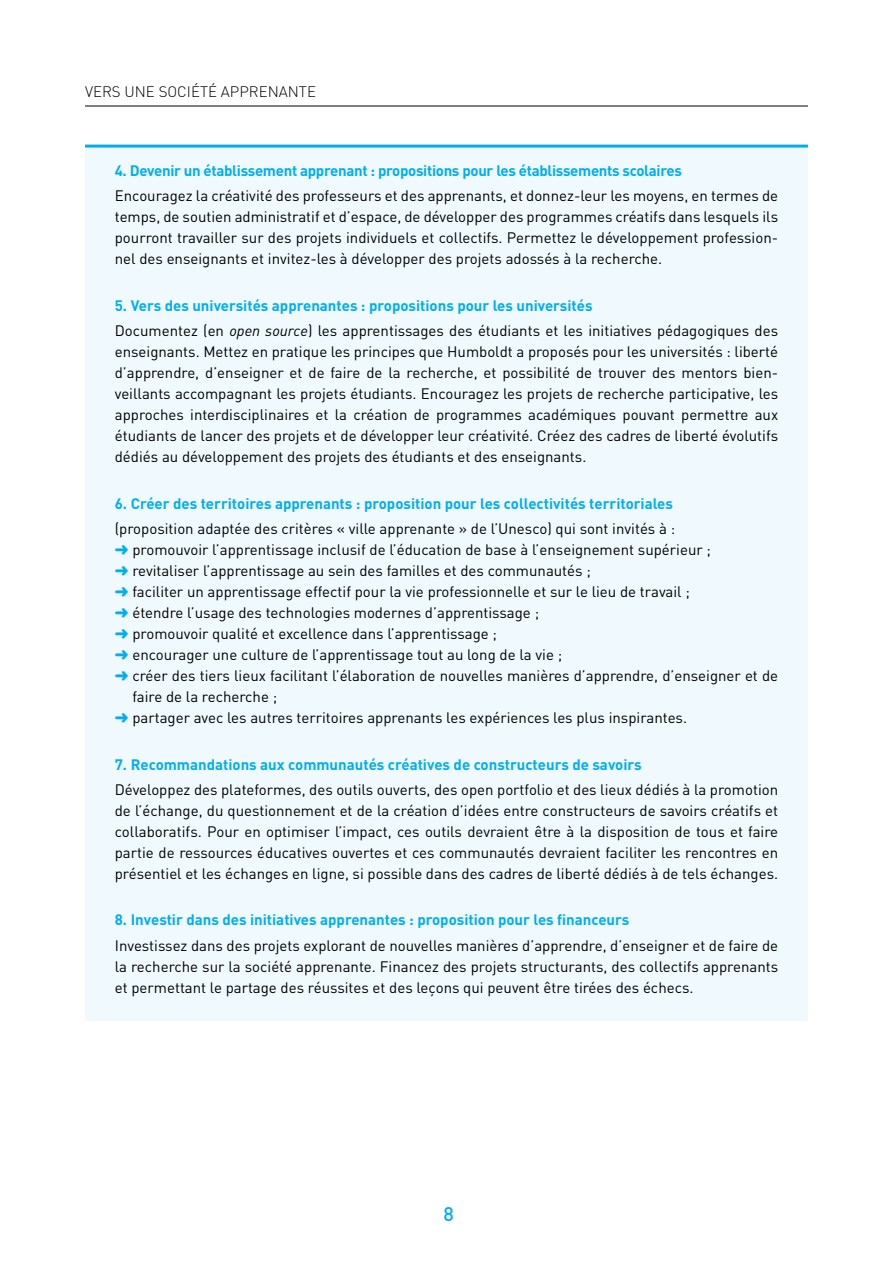
<style>
.page{position:relative;width:893px;height:1263px;background:#fff}
.page>*{position:absolute;margin:0;border:0;box-sizing:border-box;transform-origin:0 0}
.t1{font:500 19.5px "DIN";color:#00aeef}
.t2{font:15px/21px "DIN";color:#000;text-align:justify}
.t3{font:700 15px "DIN";color:#00aeef}
.t4{font:700 15px "DIN";letter-spacing:-.02em;color:#00aeef}
.t5{font:300 15px "DIN";color:#000}
.s1{font-weight:700;color:#00aeef}
.s2{font-style:italic}
.s3{color:#00aeef}
</style>
<div class="page">
<hr style="left:85px;top:106px;width:723px;height:1px;background:#000">
<div style="left:85px;top:146px;width:723px;height:874px;background:#eff9fe"></div>
<hr style="left:85px;top:145px;width:723px;height:3px;background:#00aeef">
<p class="t5" style="left:85px;top:82px;width:232px">VERS UNE SOCIÉTÉ APPRENANTE</p>
<p class="t4" style="left:115px;top:161px;width:569px">4. Devenir un établissement apprenant : propositions pour les établissements scolaires</p>
<p class="t2" style="left:115px;top:185px;width:665px">Encouragez la créativité des professeurs et des apprenants, et donnez-leur les moyens, en termes de temps, de soutien administratif et d’espace, de développer des programmes créatifs dans lesquels ils pourront travailler sur des projets individuels et collectifs. Permettez le développement profession&shy;nel des enseignants et invitez-les à développer des projets adossés à la recherche.</p>
<p class="t2" style="left:115px;top:293px;width:665px;line-height:25.2px"><span class="s1">5. Vers des universités apprenantes : propositions pour les universités<br></span>Documentez (en <span class="s2">open source</span>) les apprentissages des étudiants et les initiatives pédagogiques des</p>
<p class="t2" style="left:115px;top:341px;width:665px">enseignants. Mettez en pratique les principes que Humboldt a proposés pour les universités : liberté d’apprendre, d’enseigner et de faire de la recherche, et possibilité de trouver des mentors bien&shy;veillants accompagnant les projets étudiants. Encouragez les projets de recherche participative, les approches interdisciplinaires et la création de programmes académiques pouvant permettre aux étudiants de lancer des projets et de développer leur créativité. Créez des cadres de liberté évolutifs dédiés au développement des projets des étudiants et des enseignants.</p>
<p class="t3" style="left:115px;top:493px;width:560px">6. Créer des territoires apprenants : proposition pour les collectivités territoriales</p>
<p class="t2" style="left:115px;top:518px;width:562px">(proposition adaptée des critères « ville apprenante » de l’Unesco) qui sont invités à :</p>
<p class="t2" style="left:115px;top:539px;width:598px"><span class="s3">➜</span> promouvoir l’apprentissage inclusif de l’éducation de base à l’enseignement supérieur ;</p>
<p class="t2" style="left:115px;top:560px;width:478px"><span class="s3">➜</span> revitaliser l’apprentissage au sein des familles et des communautés ;</p>
<p class="t2" style="left:115px;top:581px;width:577px"><span class="s3">➜</span> faciliter un apprentissage effectif pour la vie professionnelle et sur le lieu de travail ;</p>
<p class="t2" style="left:115px;top:602px;width:426px"><span class="s3">➜</span> étendre l’usage des technologies modernes d’apprentissage ;</p>
<p class="t2" style="left:115px;top:623px;width:384px"><span class="s3">➜</span> promouvoir qualité et excellence dans l’apprentissage ;</p>
<p class="t2" style="left:115px;top:644px;width:449px"><span class="s3">➜</span> encourager une culture de l’apprentissage tout au long de la vie ;</p>
<p class="t2" style="left:115px;top:665px;width:665px"><span class="s3">➜</span> créer des tiers lieux facilitant l’élaboration de nouvelles manières d’apprendre, d’enseigner et de</p>
<p class="t2" style="left:132px;top:686px;width:146px">faire de la recherche ;</p>
<p class="t2" style="left:115px;top:707px;width:574px"><span class="s3">➜</span> partager avec les autres territoires apprenants les expériences les plus inspirantes.</p>
<p class="t3" style="left:115px;top:754px;width:528px">7. Recommandations aux communautés créatives de constructeurs de savoirs</p>
<p class="t2" style="left:115px;top:779px;width:665px">Développez des plateformes, des outils ouverts, des open portfolio et des lieux dédiés à la promotion de l’échange, du questionnement et de la création d’idées entre constructeurs de savoirs créatifs et collaboratifs. Pour en optimiser l’impact, ces outils devraient être à la disposition de tous et faire partie de ressources éducatives ouvertes et ces communautés devraient faciliter les rencontres en présentiel et les échanges en ligne, si possible dans des cadres de liberté dédiés à de tels échanges.</p>
<p class="t3" style="left:115px;top:910px;width:516px">8. I nvestir dans des initiatives apprenantes : proposition pour les financeurs</p>
<p class="t2" style="left:115px;top:934px;width:665px">Investissez dans des projets explorant de nouvelles manières d’apprendre, d’enseigner et de faire de la recherche sur la société apprenante. Financez des projets structurants, des collectifs apprenants et permettant le partage des réussites et des leçons qui peuvent être tirées des échecs.</p>
<h1 class="t1" style="left:443px;top:1201px;width:12px">8</h1>
</div>
